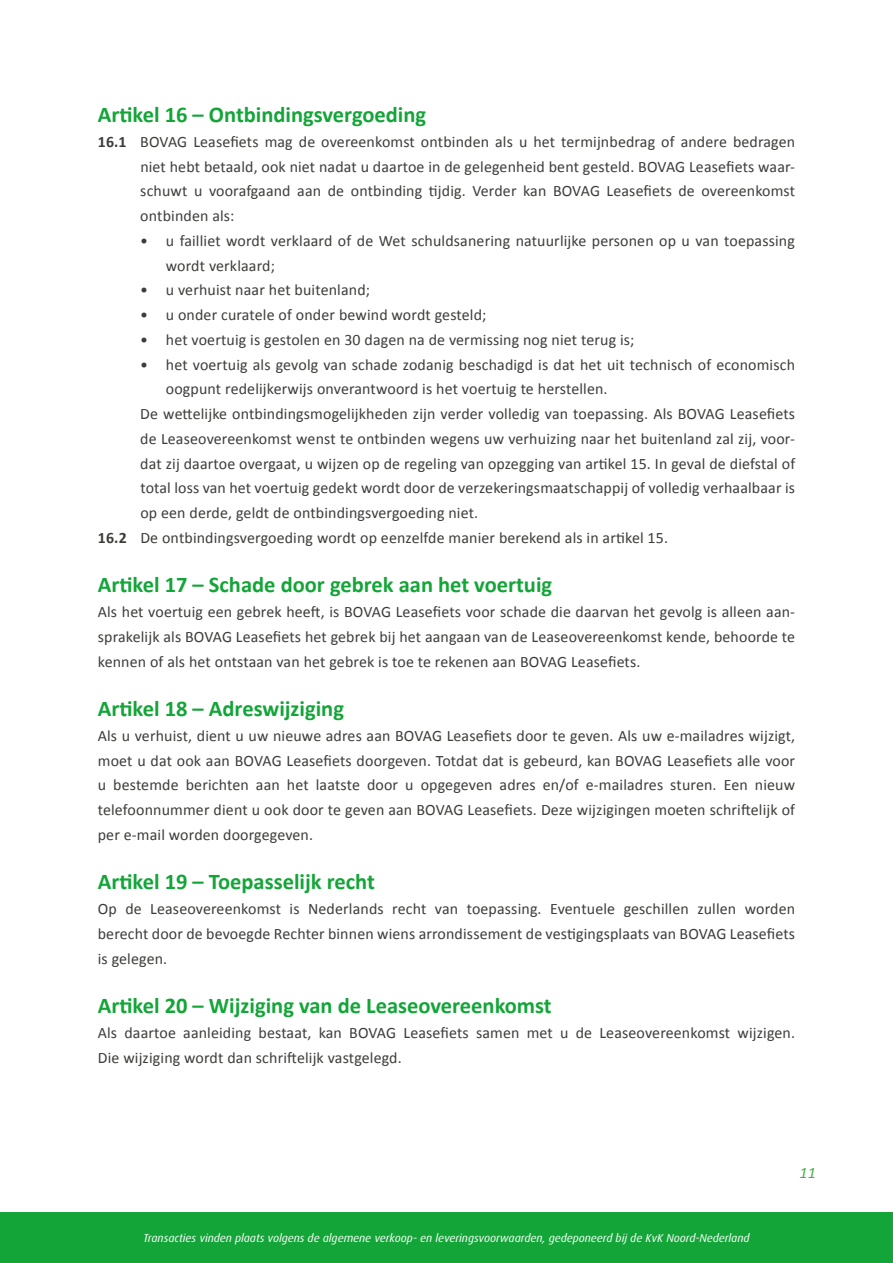
<style>
.page{position:relative;width:893px;height:1263px;background:#fff}
.page>*{position:absolute;margin:0;border:0;box-sizing:border-box;transform-origin:0 0}
.t1{font:700 22.5px "Calibri";color:#13a538}
.t2{font:15.9px/24.8px "Calibri";letter-spacing:.01em;color:#3c3c3b;text-align:justify}
.t3{font:italic 15.9px "Calibri";color:#46ad48}
.t4{font:italic 11.4px "Dax";color:#fff}
.s1{font-weight:700}
</style>
<div class="page">
<div style="left:0;top:1212px;width:893px;height:51px;background:#13a538"></div>
<h1 class="t1" style="left:98px;top:100px;width:330px">Artikel 16 – Ontbindingsvergoeding</h1>
<p class="t2" style="left:140px;top:129px;width:656px;text-indent:-43px"><span class="s1">16.1</span> BOVAG Leasefiets mag de overeenkomst ontbinden als u het termijnbedrag of andere bedragen niet hebt betaald, ook niet nadat u daartoe in de gelegenheid bent gesteld. BOVAG Leasefiets waar&shy;schuwt u voorafgaand aan de ontbinding tijdig. Verder kan BOVAG Leasefiets de overeenkomst ontbinden als:</p>
<p class="t2" style="left:166px;top:228px;width:631px;text-indent:-26px">• u failliet wordt verklaard of de Wet schuldsanering natuurlijke personen op u van toepassing wordt verklaard;</p>
<p class="t2" style="left:140px;top:278px;width:231px">• u verhuist naar het buitenland;</p>
<p class="t2" style="left:140px;top:303px;width:348px">• u onder curatele of onder bewind wordt gesteld;</p>
<p class="t2" style="left:140px;top:327px;width:496px">• het voertuig is gestolen en 30 dagen na de vermissing nog niet terug is;</p>
<p class="t2" style="left:140px;top:352px;width:656px">• het voertuig als gevolg van schade zodanig beschadigd is dat het uit technisch of economisch</p>
<p class="t2" style="left:166px;top:377px;width:443px">oogpunt redelijkerwijs onverantwoord is het voertuig te herstellen.</p>
<p class="t2" style="left:140px;top:402px;width:656px">De wettelijke ontbindingsmogelijkheden zijn verder volledig van toepassing. Als BOVAG Leasefiets</p>
<p class="t2" style="left:140px;top:426px;width:656px">de Leaseovereenkomst wenst te ontbinden wegens uw verhuizing naar het buitenland zal zij, voor-</p>
<p class="t2" style="left:140px;top:451px;width:656px">dat zij daartoe overgaat, u wijzen op de regeling van opzegging van artikel 15. In geval de diefstal of</p>
<p class="t2" style="left:140px;top:476px;width:656px">total loss van het voertuig gedekt wordt door de verzekeringsmaatschappij of volledig verhaalbaar is</p>
<p class="t2" style="left:140px;top:501px;width:339px">op een derde, geldt de ontbindingsvergoeding niet.</p>
<p class="t2" style="left:98px;top:525px;width:572px"><span class="s1">16.2</span> De ontbindingsvergoeding wordt op eenzelfde manier berekend als in artikel 15.</p>
<h1 class="t1" style="left:98px;top:571px;width:456px">Artikel 17 – Schade door gebrek aan het voertuig</h1>
<p class="t2" style="left:98px;top:600px;width:699px">Als het voertuig een gebrek heeft, is BOVAG Leasefiets voor schade die daarvan het gevolg is alleen aan&shy;sprakelijk als BOVAG Leasefiets het gebrek bij het aangaan van de Leaseovereenkomst kende, behoorde te kennen of als het ontstaan van het gebrek is toe te rekenen aan BOVAG Leasefiets.</p>
<h1 class="t1" style="left:98px;top:694px;width:248px">Artikel 18 – Adreswijziging</h1>
<p class="t2" style="left:98px;top:723px;width:699px">Als u verhuist, dient u uw nieuwe adres aan BOVAG Leasefiets door te geven. Als uw e-mailadres wijzigt, moet u dat ook aan BOVAG Leasefiets doorgeven. Totdat dat is gebeurd, kan BOVAG Leasefiets alle voor u bestemde berichten aan het laatste door u opgegeven adres en/of e-mailadres sturen. Een nieuw telefoonnummer dient u ook door te geven aan BOVAG Leasefiets. Deze wijzigingen moeten schriftelijk of per e-mail worden doorgegeven.</p>
<h1 class="t1" style="left:98px;top:868px;width:279px">Artikel 19 – Toepasselijk recht</h1>
<p class="t2" style="left:98px;top:897px;width:699px">Op de Leaseovereenkomst is Nederlands recht van toepassing. Eventuele geschillen zullen worden berecht door de bevoegde Rechter binnen wiens arrondissement de vestigingsplaats van BOVAG Leasefiets is gelegen.</p>
<h1 class="t1" style="left:98px;top:991px;width:455px">Artikel 20 – Wijziging van de Leaseovereenkomst</h1>
<p class="t2" style="left:98px;top:1020px;width:699px">Als daartoe aanleiding bestaat, kan BOVAG Leasefiets samen met u de Leaseovereenkomst wijzigen.<br>Die wijziging wordt dan schriftelijk vastgelegd.</p>
<p class="t4" style="left:143px;top:1231px;width:608px">Transacties vinden plaats volgens de algemene verkoop- en leveringsvoorwaarden, gedeponeerd bij de KvK Noord-Nederland</p>
<p class="t3" style="left:799px;top:1161px;width:18px">11</p>
</div>
